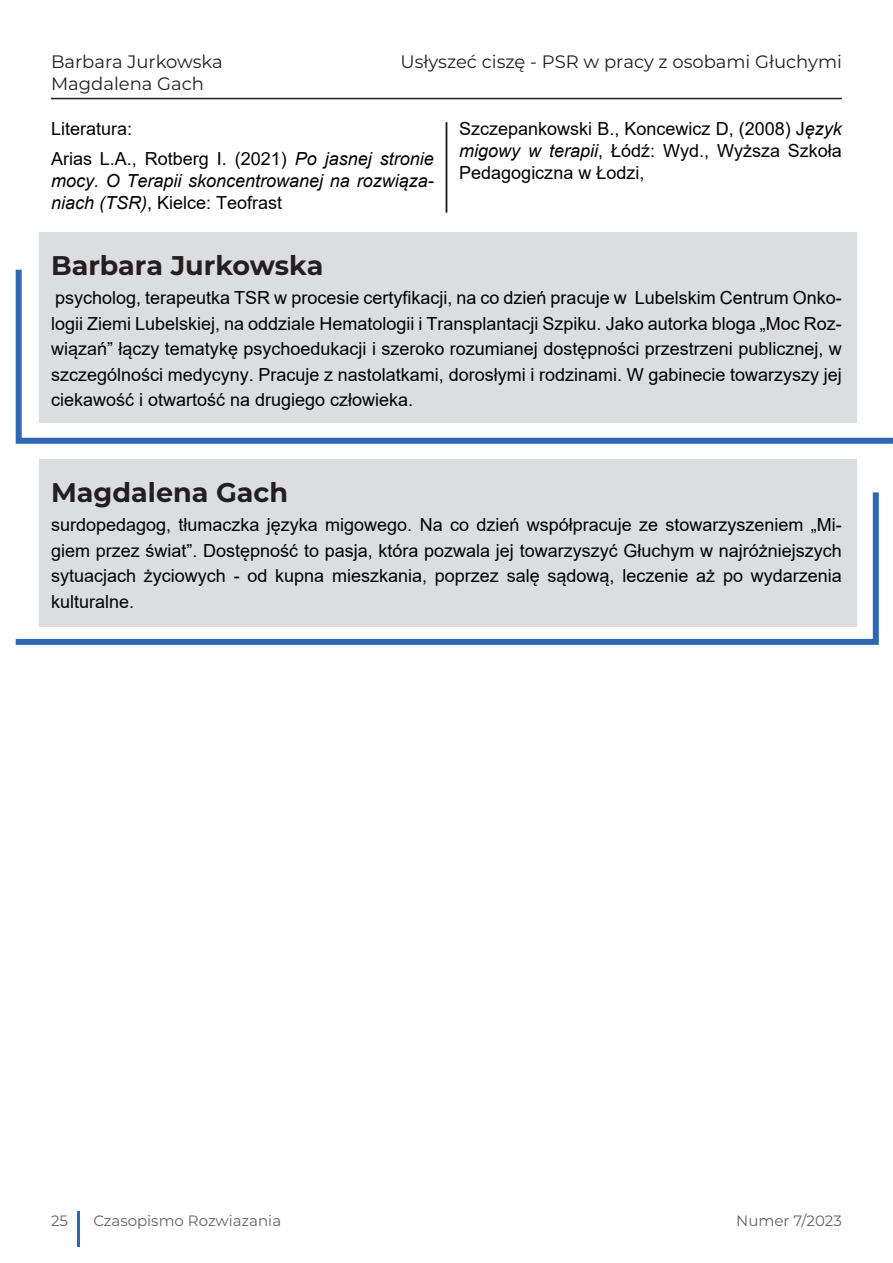
<style>
.page{position:relative;width:893px;height:1263px;background:#fff}
.page>*{position:absolute;margin:0;border:0;box-sizing:border-box;transform-origin:0 0}
.t1{font:700 27px "Montserrat";color:#231f20}
.t2{font:18px/25.5px "Arial";color:#000;text-align:justify}
.t3{font:18px/21.6px "Arial";color:#020206}
.t4{font:18px/21.6px "Montserrat";color:#231f20}
.t5{font:italic 18px/21.6px "Arial";color:#020206}
.t6{font:15px "Montserrat";color:#636366}
.s1{font-style:italic}
.s2{font-style:normal}
</style>
<div class="page">
<hr style="left:77px;top:1212px;width:3px;height:35px;background:#2f67b2">
<hr style="left:446px;top:122px;width:1px;height:90px;background:#231f20">
<hr style="left:51px;top:98px;width:791px;height:1px;background:#231f20">
<div style="left:39px;top:232px;width:817px;height:191px;background:#dcdddf"></div>
<div style="left:39px;top:459px;width:817px;height:168px;background:#dcdddf"></div>
<svg style="left:15px;top:264px;width:878px;height:180px"></svg>
<svg style="left:15px;top:486px;width:864px;height:159px"></svg>
<p class="t4" style="left:51px;top:51px;width:173px">Barbara Jurkowska<br>Magdalena Gach</p>
<p class="t4" style="left:401px;top:51px;width:443px">Usłyszeć ciszę - PSR w pracy z osobami Głuchymi</p>
<p class="t3" style="left:51px;top:114px;width:384px;line-height:30.2px">Literatura:<br>Arias L.A., Rotberg I. (2021) <span class="s1">Po jasnej stronie</span></p>
<p class="t5" style="left:51px;top:170px;width:384px">mocy. O Terapii skoncentrowanej na rozwiąza&shy;niach (TSR)<span class="s2">, Kielce: Teofrast</span></p>
<h1 class="t1" style="left:51px;top:245px;width:274px">Barbara Jurkowska</h1>
<p class="t3" style="left:459px;top:118px;width:384px;text-align:justify">Szczepankowski B., Koncewicz D, (2008) J<span class="s1">ęzyk migowy w terapii</span>, Łódź: Wyd., Wyższa Szkoła Pedagogiczna w Łodzi,</p>
<p class="t2" style="left:51px;top:285px;width:792px">psycholog, terapeutka TSR w procesie certyfikacji, na co dzień pracuje w Lubelskim Centrum Onko&shy;logii Ziemi Lubelskiej, na oddziale Hematologii i Transplantacji Szpiku. Jako autorka bloga „Moc Roz&shy;wiązań” łączy tematykę psychoedukacji i szeroko rozumianej dostępności przestrzeni publicznej, w szczególności medycyny. Pracuje z nastolatkami, dorosłymi i rodzinami. W gabinecie towarzyszy jej ciekawość i otwartość na drugiego człowieka.</p>
<h1 class="t1" style="left:51px;top:473px;width:239px">Magdalena Gach</h1>
<p class="t2" style="left:51px;top:512px;width:792px">surdopedagog, tłumaczka języka migowego. Na co dzień współpracuje ze stowarzyszeniem „Mi&shy;giem przez świat”. Dostępność to pasja, która pozwala jej towarzyszyć Głuchym w najróżniejszych sytuacjach życiowych - od kupna mieszkania, poprzez salę sądową, leczenie aż po wydarzenia kulturalne.</p>
<p class="t6" style="left:51px;top:1210px;width:19px">25</p>
<p class="t6" style="left:93px;top:1210px;width:189px">Czasopismo Rozwiazania</p>
<p class="t6" style="left:736px;top:1210px;width:107px">Numer 7/2023</p>
</div>
